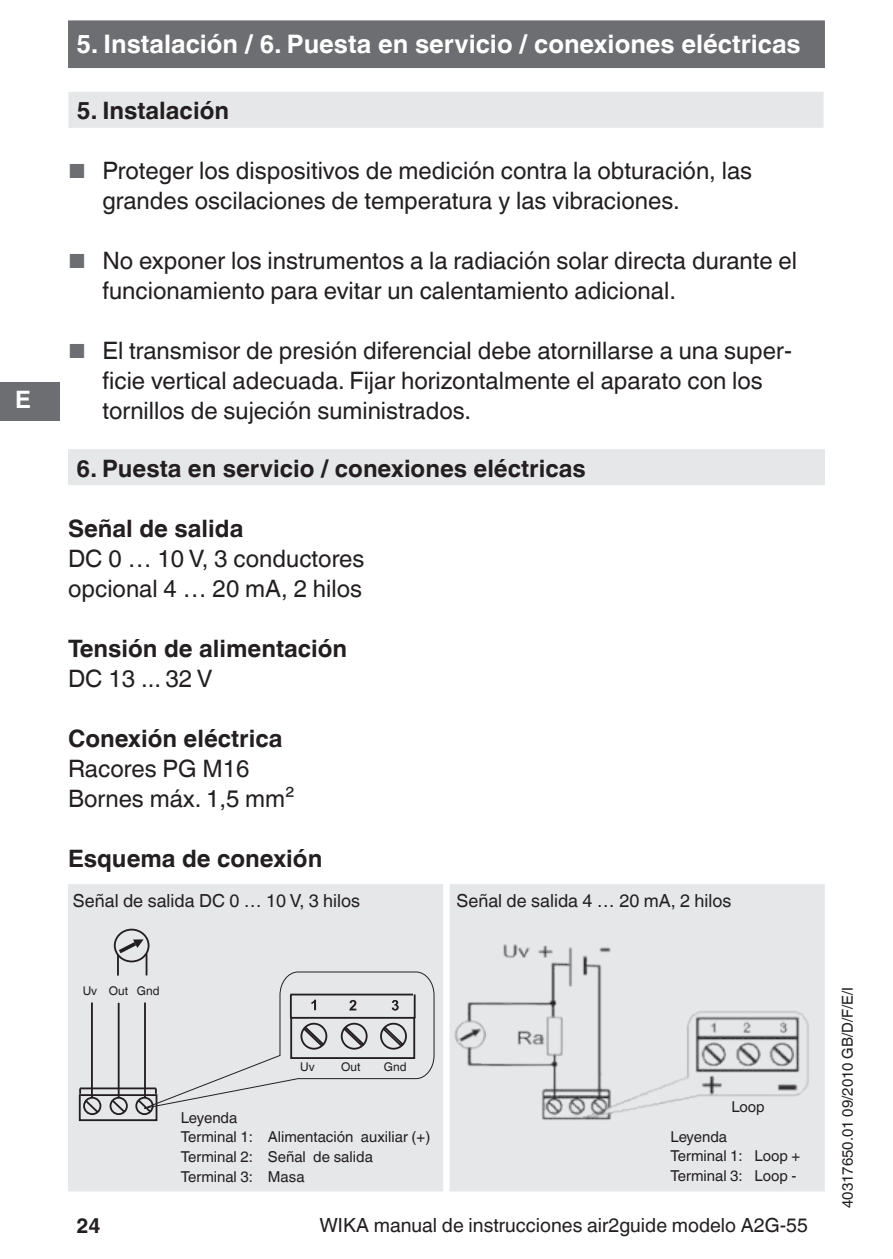
<style>
.page{position:relative;width:893px;height:1259px;background:#fff}
.page>*{position:absolute;margin:0;border:0;box-sizing:border-box;transform-origin:0 0}
.t1{font:700 25.5px "Helvetica World";color:#fff}
.t2{font:24px/30px "Helvetica World";color:#231f20}
.t3{font:700 24px "Helvetica World";color:#231f20}
.t4{font:700 24px "Helvetica World";color:#fff}
.t5{font:700 21px "Helvetica World";color:#231f20}
.t6{font:19.5px "Helvetica World";color:#231f20}
.t7{font:18px "Helvetica World";color:#231f20}
.t8{font:15px/19.5px "Helvetica World";color:#231f20}
.t9{font:12px "Helvetica World";color:#231f20}
.s1{font-size:20.4px;color:#6d6e71}
</style>
<div class="page">
<div style="left:68px;top:884px;width:375px;height:307px;background:#e6e7e9"></div>
<div style="left:450px;top:884px;width:374px;height:307px;background:#e6e7e9"></div>
<svg style="left:78px;top:971px;width:356px;height:151px"></svg>
<svg style="left:82px;top:928px;width:321px;height:188px"></svg>
<svg style="left:115px;top:938px;width:29px;height:13px"></svg>
<svg style="left:78px;top:951px;width:338px;height:144px"></svg>
<img style="left:455px;top:944px;width:354px;height:176px">
<div style="left:68px;top:20px;width:757px;height:48px;background:#6d6e71;border:3px solid #6d6e71"></div>
<div style="left:0;top:382px;width:60px;height:38px;background:#6d6e71"></div>
<div style="left:68px;top:449px;width:757px;height:36px;background:#e6e7e9"></div>
<div style="left:68px;top:92px;width:755px;height:36px;background:#e6e7e9"></div>
<p class="t4" style="left:15px;top:390px;width:17px">E</p>
<p class="t1" style="left:77px;top:30px;width:726px">5. Instalación / 6. Puesta en servicio / conexiones eléctricas</p>
<p class="t3" style="left:77px;top:97px;width:154px">5. Instalación</p>
<p class="t2" style="left:102px;top:158px;width:651px;text-indent:-34px"><span class="s1">■</span> Proteger los dispositivos de medición contra la obturación, las grandes oscilaciones de temperatura y las vibraciones.</p>
<p class="t2" style="left:102px;top:246px;width:696px;text-indent:-34px"><span class="s1">■</span> No exponer los instrumentos a la radiación solar directa durante el funcionamiento para evitar un calentamiento adicional.</p>
<p class="t2" style="left:102px;top:336px;width:691px;text-indent:-34px"><span class="s1">■</span> El transmisor de presión diferencial debe atornillarse a una super&shy;ficie vertical adecuada. Fijar horizontalmente el aparato con los tornillos de sujeción suministrados.</p>
<p class="t3" style="left:77px;top:454px;width:511px">6. Puesta en servicio / conexiones eléctricas</p>
<p class="t3" style="left:68px;top:514px;width:177px">Señal de salida</p>
<p class="t2" style="left:68px;top:543px;width:298px">DC 0 … 10 V, 3 conductores opcional 4 … 20 mA, 2 hilos</p>
<p class="t3" style="left:68px;top:634px;width:281px">Tensión de alimentación</p>
<p class="t2" style="left:68px;top:663px;width:146px">DC 13 ... 32 V</p>
<p class="t3" style="left:68px;top:724px;width:216px">Conexión eléctrica</p>
<p class="t2" style="left:68px;top:755px;width:228px">Racores PG M16<br>Bornes máx. 1,5 mm²</p>
<p class="t3" style="left:68px;top:844px;width:256px">Esquema de conexión</p>
<p class="t7" style="left:73px;top:890px;width:289px">Señal de salida DC 0 … 10 V, 3 hilos</p>
<p class="t7" style="left:456px;top:893px;width:276px">Señal de salida 4 … 20 mA, 2 hilos</p>
<p class="t9" style="left:83px;top:986px;width:78px">Uv Out Gnd</p>
<p class="t9" style="left:300px;top:1062px;width:16px">Uv</p>
<p class="t9" style="left:341px;top:1062px;width:21px">Out</p>
<p class="t9" style="left:384px;top:1062px;width:24px">Gnd</p>
<p class="t8" style="left:181px;top:1109px;width:251px">Leyenda<br>Terminal 1: Alimentación auxiliar (+)<br>Terminal 2: Señal de salida<br>Terminal 3: Masa</p>
<p class="t8" style="left:731px;top:1098px;width:35px">Loop</p>
<p class="t8" style="left:671px;top:1128px;width:131px">Leyenda<br>Terminal 1: Loop +<br>Terminal 3: Loop -</p>
<p class="t5" style="left:77px;top:1213px;width:26px">24</p>
<p class="t6" style="left:319px;top:1217px;width:490px">WIKA manual de instrucciones air2guide modelo A2G-55</p>
<p class="t8" style="left:839px;top:1208px;width:222px;rotate:-90deg">40317650.01 09/2010 GB/D/F/E/I</p>
</div>
